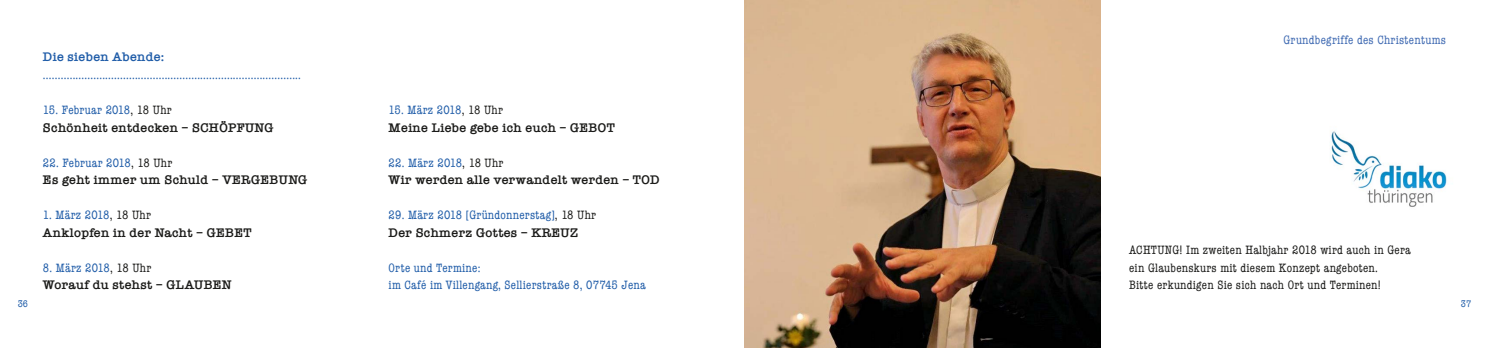
<style>
.page{position:relative;width:1489px;height:348px;background:#fff}
.page>*{position:absolute;margin:0;border:0;box-sizing:border-box;transform-origin:0 0}
.t1{font:600 12.88px "American Typewriter";letter-spacing:.02em;color:#1a1a18}
.t2{font:600 12.88px "American Typewriter";letter-spacing:.02em;color:#1f5ca8}
.t3{font:condensed 12.5px/17.5px "American Typewriter";letter-spacing:.02em;color:#1f5ca8}
.t4{font:condensed 12.5px/17.5px "American Typewriter";letter-spacing:.02em;color:#1a1a18}
.t5{font:condensed 12.5px "American Typewriter";letter-spacing:.02em;color:#3f6ab2}
.t6{font:condensed 10px "American Typewriter";color:#1f5ca8}
.s1{color:#1a1a18}
</style>
<div class="page">
<img style="left:1330px;top:131px;width:117px;height:76px">
<img style="left:744px;top:0;width:356px;height:347px">
<p class="t2" style="left:43px;top:47px;width:123px">Die sieben Abende:</p>
<p class="t3" style="left:43px;top:65px;width:259px">.......................................................................................</p>
<p class="t3" style="left:43px;top:100px;width:130px">15. Februar 2018<span class="s1">, 18 Uhr</span></p>
<p class="t1" style="left:43px;top:117px;width:232px">Schönheit entdecken – SCHÖPFUNG</p>
<p class="t3" style="left:43px;top:153px;width:131px">22. Februar 2018<span class="s1">, 18 Uhr</span></p>
<p class="t1" style="left:43px;top:170px;width:266px">Es geht immer um Schuld – VERGEBUNG</p>
<p class="t3" style="left:43px;top:205px;width:109px">1. März 2018<span class="s1">, 18 Uhr</span></p>
<p class="t1" style="left:43px;top:222px;width:210px">Anklopfen in der Nacht – GEBET</p>
<p class="t3" style="left:43px;top:258px;width:110px">8. März 2018<span class="s1">, 18 Uhr</span></p>
<p class="t1" style="left:43px;top:275px;width:190px">Worauf du stehst – GLAUBEN</p>
<p class="t3" style="left:388px;top:100px;width:116px">15. März 2018<span class="s1">, 18 Uhr</span></p>
<p class="t1" style="left:388px;top:117px;width:228px">Meine Liebe gebe ich euch – GEBOT</p>
<p class="t3" style="left:388px;top:153px;width:116px">22. März 2018<span class="s1">, 18 Uhr</span></p>
<p class="t1" style="left:388px;top:170px;width:272px">Wir werden alle verwandelt werden – TOD</p>
<p class="t3" style="left:388px;top:205px;width:209px">29. März 2018 [Gründonnerstag]<span class="s1">, 18 Uhr</span></p>
<p class="t1" style="left:388px;top:222px;width:191px">Der Schmerz Gottes – KREUZ</p>
<p class="t3" style="left:388px;top:258px;width:258px">Orte und Termine:<br>im Café im Villengang, Sellierstraße 8, 07745 Jena</p>
<p class="t5" style="left:1283px;top:30px;width:164px">Grundbegriffe des Christentums</p>
<p class="t4" style="left:1129px;top:240px;width:283px">ACHTUNG! Im zweiten Halbjahr 2018 wird auch in Gera ein Glaubenskurs mit diesem Konzept angeboten.<br>Bitte erkundigen Sie sich nach Ort und Terminen!</p>
<p class="t6" style="left:18px;top:295px;width:12px">36</p>
<p class="t6" style="left:1460px;top:295px;width:12px">37</p>
</div>
